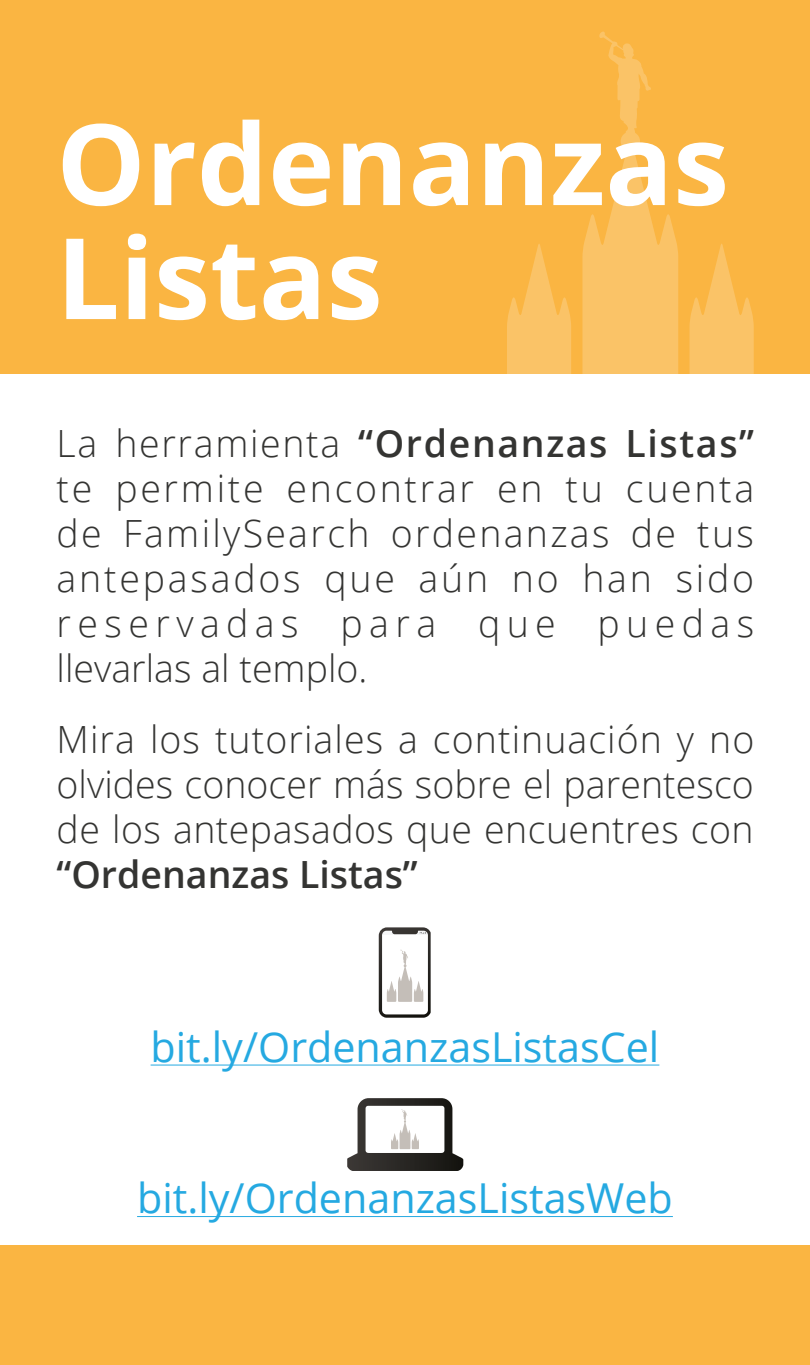
<style>
.page{position:relative;width:810px;height:1365px;background:#fff}
.page>*{position:absolute;margin:0;border:0;box-sizing:border-box;transform-origin:0 0}
.t1{font:700 112.5px/114px "Open Sans";color:#fff}
.Cuerpo_texto{font:41.25px "Open Sans";color:#25a9e1}
.Cuerpo_texto-2{font:300 37.5px/45px "Open Sans";letter-spacing:.01em;color:#343432;text-align:justify}
.s1{font-weight:600}
</style>
<div class="page">
<div style="left:0;top:0;width:810px;height:374px;background:#fab542"></div>
<hr style="left:151px;top:1065px;width:508px;height:1px;background:#25a9e1">
<hr style="left:137px;top:1216px;width:536px;height:1px;background:#25a9e1">
<svg style="left:507px;top:244px;width:64px;height:130px"></svg>
<svg style="left:582px;top:31px;width:96px;height:343px"></svg>
<svg style="left:690px;top:244px;width:64px;height:130px"></svg>
<svg style="left:379px;top:927px;width:52px;height:91px"></svg>
<svg style="left:347px;top:1098px;width:116px;height:73px"></svg>
<div style="left:0;top:1245px;width:810px;height:120px;background:#fab542"></div>
<p class="t1" style="left:56px;top:104px;width:674px">Ordenanzas<br>Listas</p>
<p class="Cuerpo_texto-2" style="left:57px;top:420px;width:699px">La herramienta <span class="s1">“Ordenanzas Listas” </span>te permite encontrar en tu cuenta de FamilySearch ordenanzas de tus antepasados que aún no han sido reservadas para que puedas llevarlas al templo.</p>
<p class="Cuerpo_texto-2" style="left:57px;top:716px;width:699px">Mira los tutoriales a continuación y no olvides conocer más sobre el parentesco de los antepasados que encuentres con <span class="s1">“Ordenanzas Listas”</span></p>
<p class="Cuerpo_texto" style="left:151px;top:1019px;width:510px">bit.ly/OrdenanzasListasCel</p>
<p class="Cuerpo_texto" style="left:137px;top:1170px;width:537px">bit.ly/OrdenanzasListasWeb</p>
</div>
